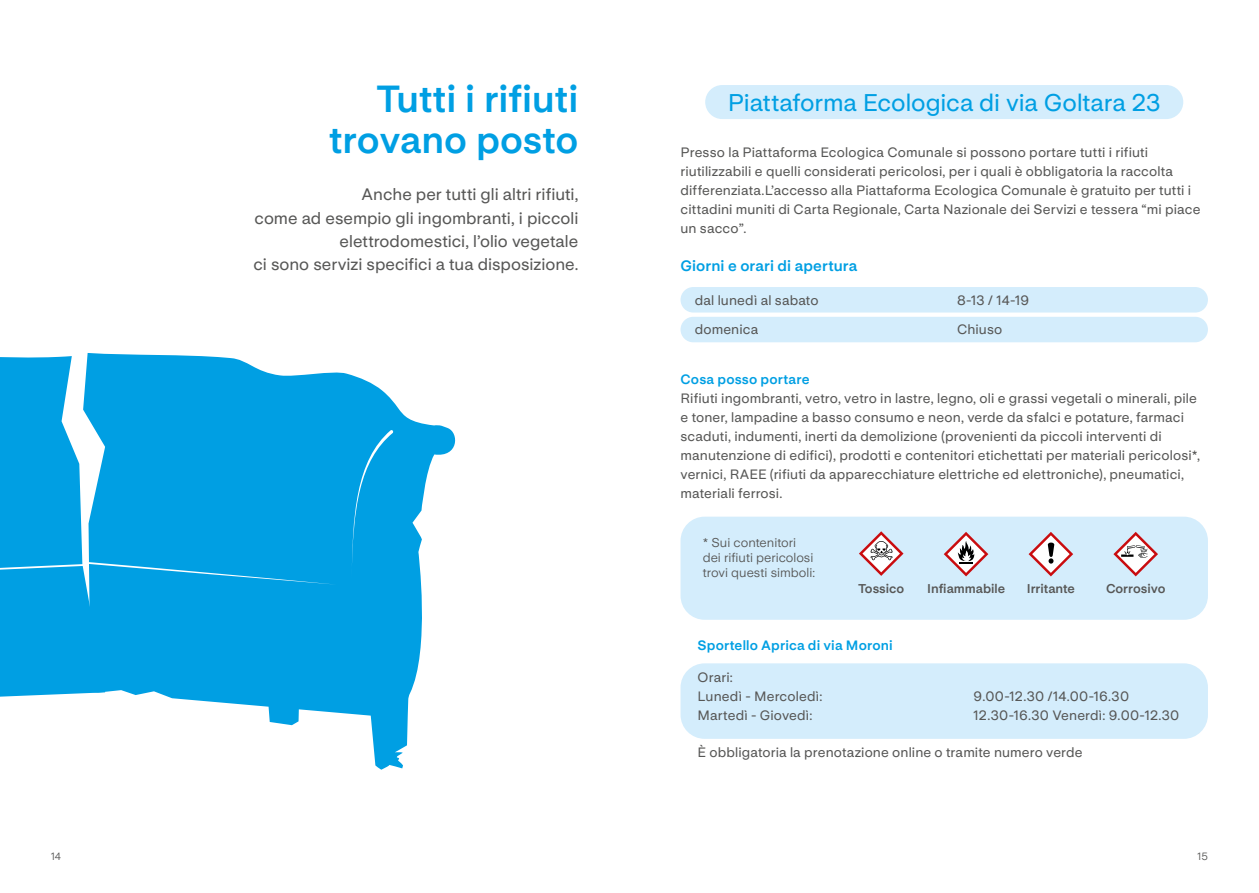
<style>
.page{position:relative;width:1259px;height:893px;background:#fff}
.page>*{position:absolute;margin:0;border:0;box-sizing:border-box;transform-origin:0 0}
.t1{font:700 37.5px/41.2px "Life Sans";color:#009fe3;text-align:right}
.t2{font:500 24px "Life Sans";letter-spacing:-.005em;color:#009fe3}
.t3{font:500 16.5px/23.1px "Life Sans";color:#575756;text-align:right}
.t4{font:700 15px "Life Sans";letter-spacing:.005em;color:#009fe3}
.t5{font:500 13.5px/18.9px "Life Sans";letter-spacing:.01em;color:#575756}
.t6{font:700 13.5px "Life Sans";letter-spacing:.01em;color:#009fe3}
.t7{font:12.75px/15.1px "Life Sans";color:#575756}
.t8{font:700 12.75px "Life Sans";color:#575756}
.t9{font:10.5px "Life Sans";color:#575756}
</style>
<div class="page">
<div style="left:680px;top:517px;width:528px;height:103px;background:#d4edfc;border-radius:24px"></div>
<div style="left:680px;top:663px;width:528px;height:76px;background:#d4edfc;border-radius:24px"></div>
<svg style="left:87px;top:353px;width:369px;height:417px;fill:#009fe3"></svg>
<svg style="left:0;top:354px;width:105px;height:416px;fill:#009fe3"></svg>
<div style="left:705px;top:85px;width:478px;height:34px;background:#d4edfc;border-radius:17px"></div>
<div style="left:680px;top:287px;width:528px;height:26px;background:#d4edfc;border-radius:13px"></div>
<div style="left:680px;top:317px;width:528px;height:25px;background:#d4edfc;border-radius:13px"></div>
<svg style="left:943px;top:532px;width:45px;height:44px"></svg>
<svg style="left:859px;top:532px;width:44px;height:44px"></svg>
<svg style="left:1113px;top:532px;width:45px;height:44px"></svg>
<svg style="left:1028px;top:532px;width:45px;height:44px"></svg>
<h1 class="t1" style="left:329px;top:79px;width:251px">Tutti i rifiuti trovano posto</h1>
<p class="t3" style="left:253px;top:183px;width:326px">Anche per tutti gli altri rifiuti,<br>come ad esempio gli ingombranti, i piccoli elettrodomestici, l’olio vegetale<br>ci sono servizi specifici a tua disposizione.</p>
<h2 class="t2" style="left:728px;top:89px;width:434px">Piattaforma Ecologica di via Goltara 23</h2>
<p class="t5" style="left:680px;top:143px;width:521px">Presso la Piattaforma Ecologica Comunale si possono portare tutti i rifiuti riutilizzabili e quelli considerati pericolosi, per i quali è obbligatoria la raccolta differenziata.L’accesso alla Piattaforma Ecologica Comunale è gratuito per tutti i cittadini muniti di Carta Regionale, Carta Nazionale dei Servizi e tessera “mi piace un sacco”.</p>
<p class="t4" style="left:680px;top:257px;width:178px">Giorni e orari di apertura</p>
<p class="t5" style="left:695px;top:291px;width:125px">dal lunedì al sabato</p>
<p class="t5" style="left:957px;top:291px;width:74px">8-13 / 14-19</p>
<p class="t5" style="left:695px;top:320px;width:65px">domenica</p>
<p class="t5" style="left:957px;top:320px;width:47px">Chiuso</p>
<p class="t6" style="left:680px;top:372px;width:131px">Cosa posso portare</p>
<p class="t5" style="left:680px;top:389px;width:521px">Rifiuti ingombranti, vetro, vetro in lastre, legno, oli e grassi vegetali o minerali, pile e toner, lampadine a basso consumo e neon, verde da sfalci e potature, farmaci scaduti, indumenti, inerti da demolizione (provenienti da piccoli interventi di manutenzione di edifici), prodotti e contenitori etichettati per materiali pericolosi*, vernici, RAEE (rifiuti da apparecchiature elettriche ed elettroniche), pneumatici, materiali ferrosi.</p>
<p class="t7" style="left:702px;top:535px;width:114px">* Sui contenitori dei rifiuti pericolosi trovi questi simboli:</p>
<p class="t8" style="left:858px;top:581px;width:48px">Tossico</p>
<p class="t8" style="left:927px;top:581px;width:79px">Infiammabile</p>
<p class="t8" style="left:1026px;top:581px;width:50px">Irritante</p>
<p class="t8" style="left:1106px;top:581px;width:61px">Corrosivo</p>
<p class="t6" style="left:697px;top:637px;width:197px">Sportello Aprica di via Moroni</p>
<p class="t5" style="left:697px;top:668px;width:126px">Orari:<br>Lunedì - Mercoledì:</p>
<p class="t5" style="left:973px;top:687px;width:157px">9.00-12.30 /14.00-16.30</p>
<p class="t5" style="left:697px;top:706px;width:116px">Martedì - Giovedì:</p>
<p class="t5" style="left:973px;top:706px;width:207px">12.30-16.30 Venerdì: 9.00-12.30</p>
<p class="t5" style="left:697px;top:743px;width:386px">È obbligatoria la prenotazione online o tramite numero verde</p>
<p class="t9" style="left:51px;top:851px;width:11px">14</p>
<p class="t9" style="left:1197px;top:851px;width:12px">15</p>
</div>
